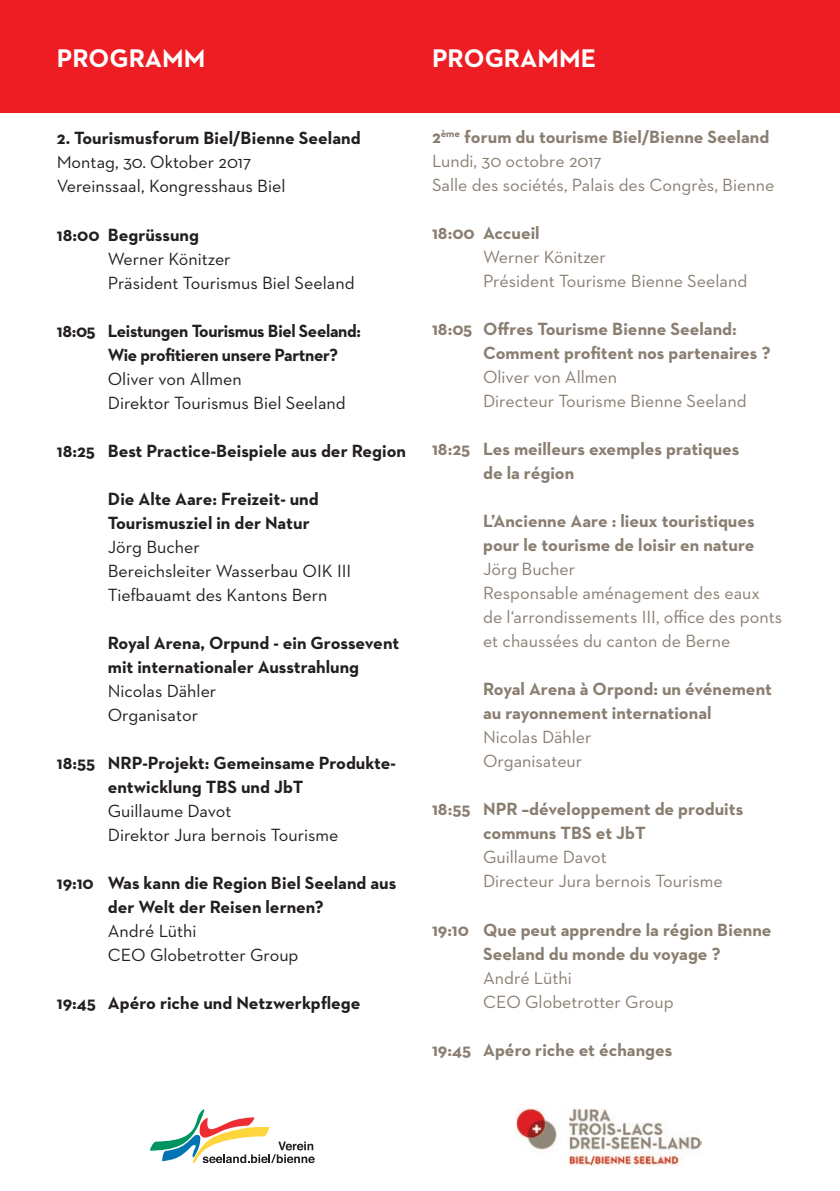
<style>
.page{position:relative;width:840px;height:1191px;background:#fff}
.page>*{position:absolute;margin:0;border:0;box-sizing:border-box;transform-origin:0 0}
.t1{font:700 26px "Neutraface 2 Text";color:#fff}
.t2{font:18px/24px "Neutraface 2 Text";color:#8a7e71}
.t3{font:700 18px/24px "Neutraface 2 Text";color:#8a7e71}
.t4{font:700 18px/24px "Neutraface 2 Text";color:#231f20}
.t5{font:18px/24px "Neutraface 2 Text";color:#231f20}
.t6{font:700 18px/24px "Neutraface 2 Text";letter-spacing:-.02em;color:#231f20}
.s1{font-weight:700}
</style>
<div class="page">
<div style="left:0;top:0;width:839px;height:112px;background:#ee1d23"></div>
<svg style="left:150px;top:1109px;width:164px;height:53px"></svg>
<img style="left:515px;top:1108px;width:185px;height:57px">
<h1 class="t1" style="left:57px;top:41px;width:150px">PROGRAMM</h1>
<h1 class="t1" style="left:432px;top:41px;width:165px">PROGRAMME</h1>
<p class="t4" style="left:57px;top:126px;width:305px">2. Tourismusforum Biel/Bienne Seeland</p>
<p class="t5" style="left:57px;top:150px;width:230px">Montag, 30. Oktober 2017<br>Vereinssaal, Kongresshaus Biel</p>
<p class="t4" style="left:57px;top:222px;width:144px">18:00 Begrüssung</p>
<p class="t5" style="left:108px;top:246px;width:248px">Werner Könitzer<br>Präsident Tourismus Biel Seeland</p>
<p class="t6" style="left:108px;top:318px;width:254px;text-indent:-51px">18:05 Leistungen Tourismus Biel Seeland:<br>Wie profitieren unsere Partner?</p>
<p class="t5" style="left:108px;top:366px;width:239px">Oliver von Allmen<br>Direktor Tourismus Biel Seeland</p>
<p class="t4" style="left:57px;top:438px;width:350px">18:25 Best Practice-Beispiele aus der Region</p>
<p class="t4" style="left:108px;top:486px;width:212px">Die Alte Aare: Freizeit- und<br>Tourismusziel in der Natur</p>
<p class="t5" style="left:108px;top:534px;width:245px">Jörg Bucher<br>Bereichsleiter Wasserbau OIK III<br>Tiefbauamt des Kantons Bern</p>
<p class="t4" style="left:108px;top:630px;width:293px">Royal Arena, Orpund - ein Grossevent mit internationaler Ausstrahlung</p>
<p class="t5" style="left:108px;top:678px;width:110px">Nicolas Dähler<br>Organisator</p>
<p class="t4" style="left:108px;top:750px;width:289px;text-indent:-51px">18:55 NRP-Projekt: Gemeinsame Produkte&shy;entwicklung TBS und JbT</p>
<p class="t5" style="left:108px;top:798px;width:232px">Guillaume Davot<br>Direktor Jura bernois Tourisme</p>
<p class="t4" style="left:108px;top:870px;width:290px;text-indent:-51px">19:10 Was kann die Region Biel Seeland aus der Welt der Reisen lernen?</p>
<p class="t5" style="left:108px;top:918px;width:192px">André Lüthi<br>CEO Globetrotter Group</p>
<p class="t4" style="left:57px;top:990px;width:305px">19:45 Apéro riche und Netzwerkpflege</p>
<p class="t2" style="left:432px;top:125px;width:344px"><span class="s1">2</span><sup>ème</sup> <span class="s1">forum du tourisme Biel/Bienne Seeland<br></span>Lundi, 30 octobre 2017<br>Salle des sociétés, Palais des Congrès, Bienne</p>
<p class="t3" style="left:432px;top:221px;width:109px">18:00 Accueil</p>
<p class="t2" style="left:483px;top:245px;width:265px">Werner Könitzer<br>Président Tourisme Bienne Seeland</p>
<p class="t3" style="left:483px;top:317px;width:289px;text-indent:-51px">18:05 Offres Tourisme Bienne Seeland:<br>Comment profitent nos partenaires ?</p>
<p class="t2" style="left:483px;top:365px;width:265px">Oliver von Allmen<br>Directeur Tourisme Bienne Seeland</p>
<p class="t3" style="left:483px;top:437px;width:258px;text-indent:-51px">18:25 Les meilleurs exemples pratiques de la région</p>
<p class="t3" style="left:483px;top:509px;width:273px">L’Ancienne Aare : lieux touristiques pour le tourisme de loisir en nature</p>
<p class="t2" style="left:483px;top:557px;width:300px">Jörg Bucher<br>Responsable aménagement des eaux de l‘arrondissements III, office des ponts et chaussées du canton de Berne</p>
<p class="t3" style="left:483px;top:677px;width:290px">Royal Arena à Orpond: un événement au rayonnement international</p>
<p class="t2" style="left:483px;top:725px;width:110px">Nicolas Dähler<br>Organisateur</p>
<p class="t3" style="left:483px;top:797px;width:261px;text-indent:-51px">18:55 NPR –développement de produits communs TBS et JbT</p>
<p class="t2" style="left:483px;top:845px;width:241px">Guillaume Davot<br>Directeur Jura bernois Tourisme</p>
<p class="t3" style="left:432px;top:917px;width:341px;text-align:center">19:10 Que peut apprendre la région Bienne<br>Seeland du monde du voyage ?</p>
<p class="t2" style="left:483px;top:965px;width:192px">André Lüthi<br>CEO Globetrotter Group</p>
<p class="t3" style="left:432px;top:1037px;width:242px">19:45 Apéro riche et échanges</p>
</div>
